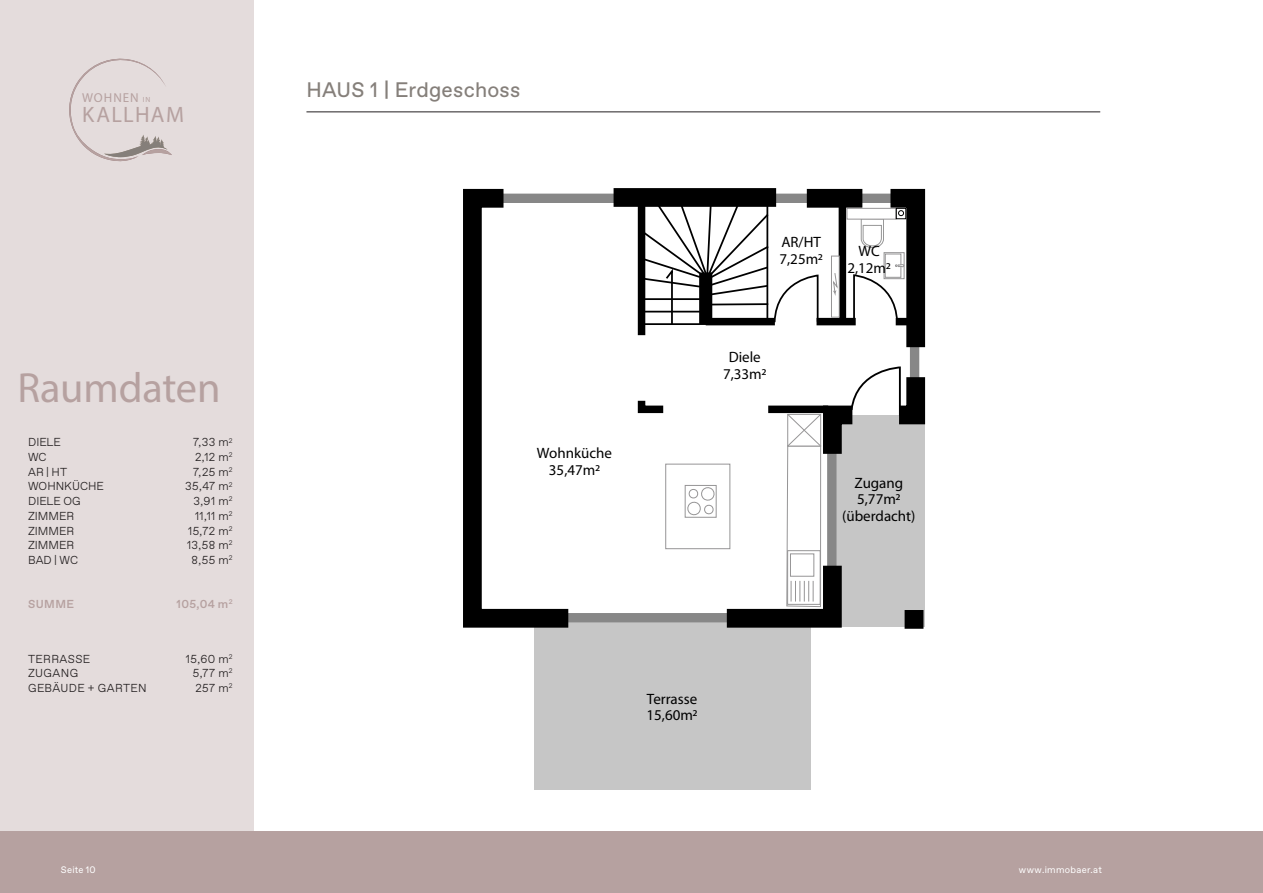
<style>
.page{position:relative;width:1263px;height:893px;background:#fff}
.page>*{position:absolute;margin:0;border:0;box-sizing:border-box;transform-origin:0 0}
.t1{font:42.3px "Myriad Pro";letter-spacing:-.005em;color:#b6a1a0}
.t2{font:22.35px "Myriad Pro";letter-spacing:.055em;color:#b6a1a0}
.t3{font:21px "Favorit Pro";letter-spacing:.01em;color:#857f7a}
.t4{font:15px/16.8px "Myriad Pro";color:#000;text-align:center}
.t5{font:12.9px "Myriad Pro";letter-spacing:.08em;color:#b6a1a0}
.t6{font:300 11.55px/14.7px "Favorit Pro";letter-spacing:.01em;color:#231f20}
.t7{font:300 11.55px/14.7px "Favorit Pro";letter-spacing:.03em;color:#231f20}
.t8{font:500 11.55px "Favorit Pro";letter-spacing:.03em;color:#b6a1a0}
.t9{font:9.45px "Favorit Pro";letter-spacing:.035em;color:#fff}
.s1{font-size:7.5px}
</style>
<div class="page">
<div style="left:0;top:0;width:254px;height:831px;background:#e4dcdc"></div>
<div style="left:0;top:831px;width:1263px;height:62px;background:#b6a1a0"></div>
<hr style="left:306px;top:112px;width:794px;height:1px;background:#231f20">
<svg style="left:69px;top:58px;width:103px;height:104px"></svg>
<div style="left:534px;top:622px;width:277px;height:168px;background:#c6c6c6"></div>
<div style="left:564px;top:613px;width:174px;height:9px;background:#878787"></div>
<div style="left:498px;top:194px;width:123px;height:9px;background:#878787"></div>
<svg style="left:463px;top:188px;width:124px;height:440px"></svg>
<div style="left:613px;top:188px;width:163px;height:19px;background:#000"></div>
<svg style="left:634px;top:188px;width:292px;height:441px"></svg>
<p class="t5" style="left:82px;top:90px;width:70px">WOHNEN <span class="s1">IN</span></p>
<h2 class="t2" style="left:82px;top:101px;width:103px">KALLHAM</h2>
<h1 class="t1" style="left:17px;top:361px;width:204px">Raumdaten</h1>
<p class="t6" style="left:28px;top:435px;width:77px">DIELE<br>WC<br>AR | HT<br>WOHNKÜCHE<br>DIELE OG<br>ZIMMER<br>ZIMMER<br>ZIMMER<br>BAD | WC</p>
<p class="t8" style="left:28px;top:596px;width:47px">SUMME</p>
<p class="t7" style="left:28px;top:651px;width:120px">TERRASSE<br>ZUGANG<br>GEBÄUDE + GARTEN</p>
<p class="t6" style="left:185px;top:435px;width:49px;text-align:right">7,33 m<sup>2<br></sup>2,12 m<sup>2<br></sup>7,25 m<sup>2<br></sup>35,47 m<sup>2<br></sup>3,91 m<sup>2<br></sup>11,11 m<sup>2<br></sup>15,72 m<sup>2<br></sup>13,58 m<sup>2<br></sup>8,55 m<sup>2</sup></p>
<p class="t8" style="left:176px;top:596px;width:58px">105,04 m<sup>2</sup></p>
<p class="t6" style="left:193px;top:651px;width:41px;text-align:justify;text-indent:-7px">15,60 m<sup>2<br></sup>5,77 m<sup>2<br></sup>257 m<sup>2</sup></p>
<h3 class="t3" style="left:306px;top:76px;width:215px">HAUS 1 | Erdgeschoss</h3>
<p class="t4" style="left:537px;top:445px;width:76px">Wohnküche<br>35,47m2</p>
<p class="t4" style="left:779px;top:233px;width:45px;text-align:left">AR/HT<br>7,25m2</p>
<p class="t4" style="left:847px;top:243px;width:45px">WC<br>2,12m2</p>
<p class="t4" style="left:723px;top:349px;width:45px">Diele<br>7,33m2</p>
<p class="t4" style="left:842px;top:474px;width:75px">Zugang<br>5,77m2 (überdacht)</p>
<p class="t4" style="left:647px;top:690px;width:53px;text-align:left">Terrasse<br>15,60m2</p>
<p class="t9" style="left:61px;top:863px;width:36px">Seite 10</p>
<p class="t9" style="left:1019px;top:863px;width:85px">www.immobaer.at</p>
</div>
